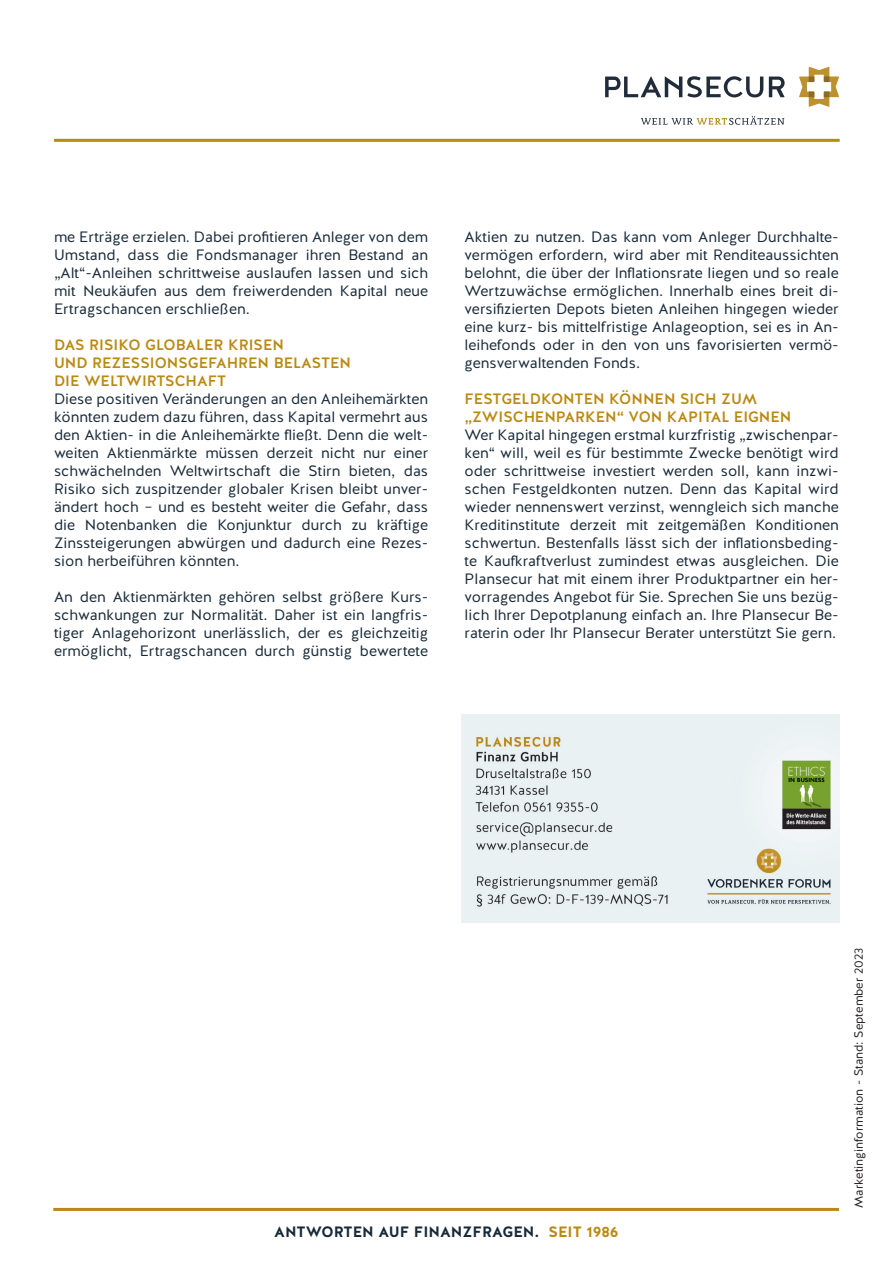
<style>
.page{position:relative;width:893px;height:1263px;background:#fff}
.page>*{position:absolute;margin:0;border:0;box-sizing:border-box;transform-origin:0 0}
.t1{font:15px/18px "Halis GR";color:#172938;text-align:justify}
.t2{font:500 15px/18px "Halis GR";color:#ba8912}
.t3{font:700 15px "Halis GR";color:#172938}
.t4{font:12px "Halis GR";color:#231f20}
.s1{color:#ba8912}
</style>
<div class="page">
<svg style="left:641px;top:116px;width:143px;height:9px"></svg>
<svg style="left:605px;top:76px;width:158px;height:21px"></svg>
<svg style="left:769px;top:77px;width:16px;height:20px"></svg>
<svg style="left:799px;top:67px;width:40px;height:40px"></svg>
<hr style="left:54px;top:139px;width:786px;height:3px;background:#ba8912">
<hr style="left:53px;top:1208px;width:786px;height:3px;background:#ba8912">
<img style="left:461px;top:714px;width:379px;height:209px">
<p class="t1" style="left:54px;top:228px;width:376px">me Erträge erzielen. Dabei profitieren Anleger von dem Umstand, dass die Fondsmanager ihren Bestand an „Alt“-Anleihen schrittweise auslaufen lassen und sich mit Neukäufen aus dem freiwerdenden Kapital neue Ertragschancen erschließen.</p>
<p class="t2" style="left:54px;top:336px;width:299px">DAS RISIKO GLOBALER KRISEN<br>UND REZESSIONSGEFAHREN BELASTEN<br>DIE WELTWIRTSCHAFT</p>
<p class="t1" style="left:54px;top:390px;width:376px">Diese positiven Veränderungen an den Anleihemärkten könnten zudem dazu führen, dass Kapital vermehrt aus den Aktien- in die Anleihemärkte fließt. Denn die welt&shy;weiten Aktienmärkte müssen derzeit nicht nur einer schwächelnden Weltwirtschaft die Stirn bieten, das Risiko sich zuspitzender globaler Krisen bleibt unver&shy;ändert hoch – und es besteht weiter die Gefahr, dass die Notenbanken die Konjunktur durch zu kräftige Zinssteigerungen abwürgen und dadurch eine Rezes&shy;sion herbeiführen könnten.</p>
<p class="t1" style="left:54px;top:588px;width:376px">An den Aktienmärkten gehören selbst größere Kurs&shy;schwankungen zur Normalität. Daher ist ein langfris&shy;tiger Anlagehorizont unerlässlich, der es gleichzeitig ermöglicht, Ertragschancen durch günstig bewertete</p>
<p class="t1" style="left:465px;top:228px;width:376px">Aktien zu nutzen. Das kann vom Anleger Durchhalte&shy;vermögen erfordern, wird aber mit Renditeaussichten belohnt, die über der Inflationsrate liegen und so reale Wertzuwächse ermöglichen. Innerhalb eines breit di&shy;versifizierten Depots bieten Anleihen hingegen wieder eine kurz- bis mittelfristige Anlageoption, sei es in An&shy;leihefonds oder in den von uns favorisierten vermö&shy;gensverwaltenden Fonds.</p>
<p class="t2" style="left:465px;top:390px;width:328px">FESTGELDKONTEN KÖNNEN SICH ZUM „ZWISCHENPARKEN“ VON KAPITAL EIGNEN</p>
<p class="t1" style="left:465px;top:426px;width:376px">Wer Kapital hingegen erstmal kurzfristig „zwischenpar&shy;ken“ will, weil es für bestimmte Zwecke benötigt wird oder schrittweise investiert werden soll, kann inzwi&shy;schen Festgeldkonten nutzen. Denn das Kapital wird wieder nennenswert verzinst, wenngleich sich manche Kreditinstitute derzeit mit zeitgemäßen Konditionen schwertun. Bestenfalls lässt sich der inflationsbeding&shy;te Kaufkraftverlust zumindest etwas ausgleichen. Die Plansecur hat mit einem ihrer Produktpartner ein her&shy;vorragendes Angebot für Sie. Sprechen Sie uns bezüg&shy;lich Ihrer Depotplanung einfach an. Ihre Plansecur Be&shy;raterin oder Ihr Plansecur Berater unterstützt Sie gern.</p>
<p class="t3" style="left:274px;top:1222px;width:346px">ANTWORTEN AUF FINANZFRAGEN. <span class="s1">SEIT 1986</span></p>
<p class="t4" style="left:851px;top:1208px;width:261px;rotate:-90deg">Marketinginformation - Stand: September 2023</p>
</div>
